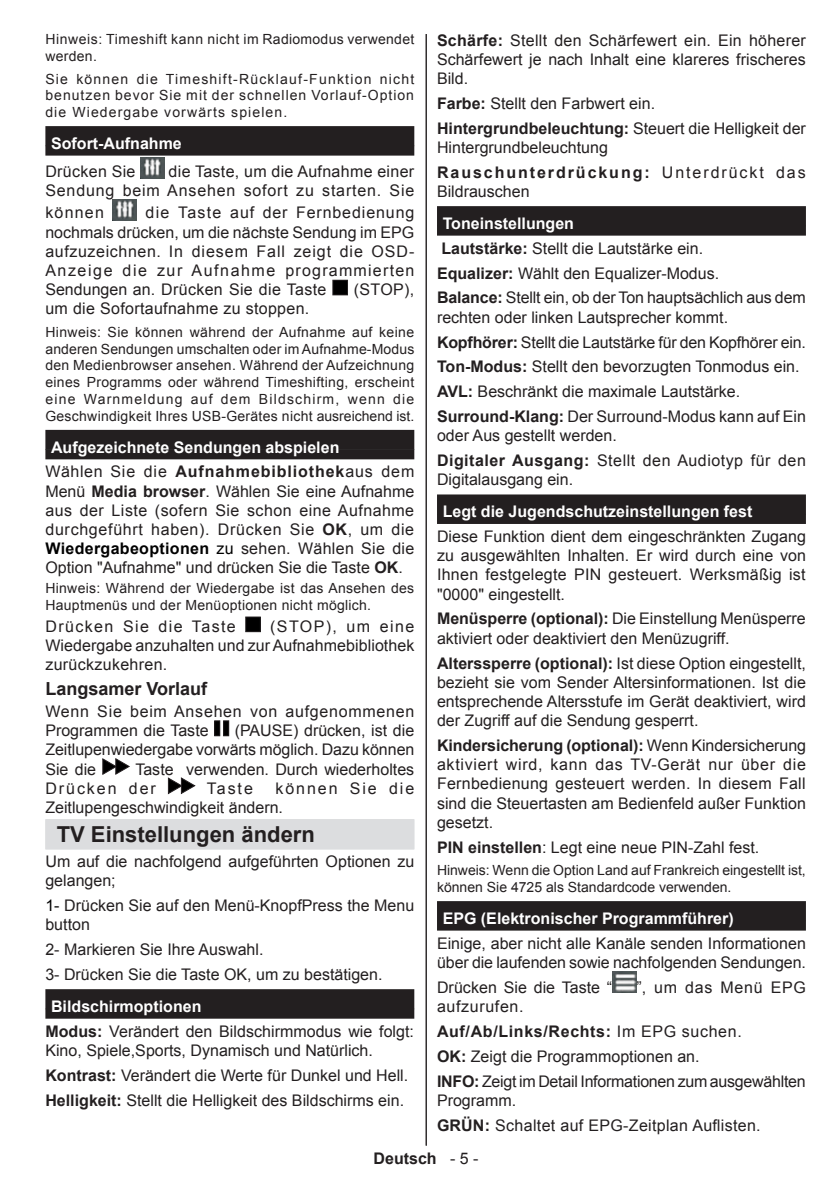
<style>
.page{position:relative;width:840px;height:1191px;background:#fff}
.page>*{position:absolute;margin:0;border:0;box-sizing:border-box;transform-origin:0 0}
.t1{font:700 22px "Arial";color:#231f20}
.t2{font:700 18px "Arial";color:#231f20}
.t3{font:16px/19.2px "Arial";color:#231f20}
.t4{font:700 16px/24.8px "Arial";color:#fff}
.t5{font:16px/24.8px "Arial";letter-spacing:.02em;color:#231f20}
.t6{font:16px/19.2px "Arial";letter-spacing:.045em;color:#231f20}
.t7{font:16px/19.2px "Arial";letter-spacing:.05em;color:#231f20;text-align:right}
.t8{font:16px/24.8px "Arial";letter-spacing:.03em;color:#231f20}
.t9{font:16px "Arial";letter-spacing:.09em;color:#231f20}
.t10{font:700 16px "Arial";color:#231f20}
.t11{font:14px/16.8px "Arial";letter-spacing:.02em;color:#231f20}
.t12{font:14px/16.8px "Arial";color:#231f20}
.s1{font-weight:400;color:#231f20}
.s2{color:#231f20}
.s3{font-weight:700}
.s4{font-weight:700;color:#000}
.s5{color:#000}
.s6{font-weight:700;color:#fff}
.s7{font-weight:400}
</style>
<div class="page">
<hr style="left:425px;top:34px;width:1px;height:1111px;background:#231f20">
<div style="left:45px;top:146px;width:369px;height:10px;background:#231f20"></div>
<div style="left:45px;top:126px;width:369px;height:20px;background:#231f20"></div>
<div style="left:45px;top:449px;width:369px;height:10px;background:#231f20"></div>
<div style="left:45px;top:430px;width:369px;height:20px;background:#231f20"></div>
<div style="left:45px;top:819px;width:369px;height:30px;background:#dcdddf"></div>
<div style="left:45px;top:1008px;width:369px;height:10px;background:#231f20"></div>
<div style="left:45px;top:989px;width:369px;height:20px;background:#231f20"></div>
<img style="left:140px;top:158px;width:24px;height:21px">
<img style="left:113px;top:199px;width:24px;height:21px">
<div style="left:332px;top:280px;width:15px;height:15px;background:#000"></div>
<div style="left:332px;top:280px;width:15px;height:15px;border:1px solid #231f20"></div>
<div style="left:245px;top:617px;width:15px;height:14px;background:#000"></div>
<div style="left:245px;top:617px;width:15px;height:14px;border:1px solid #231f20"></div>
<div style="left:214px;top:721px;width:6px;height:15px;background:#000"></div>
<div style="left:214px;top:721px;width:6px;height:15px;border:1px solid #231f20"></div>
<div style="left:223px;top:721px;width:5px;height:15px;background:#000"></div>
<div style="left:223px;top:721px;width:5px;height:15px;border:1px solid #231f20"></div>
<svg style="left:103px;top:758px;width:26px;height:16px"></svg>
<svg style="left:168px;top:778px;width:27px;height:15px"></svg>
<div style="left:437px;top:226px;width:368px;height:10px;background:#231f20"></div>
<div style="left:437px;top:206px;width:368px;height:20px;background:#231f20"></div>
<div style="left:437px;top:514px;width:368px;height:10px;background:#231f20"></div>
<div style="left:437px;top:494px;width:368px;height:20px;background:#231f20"></div>
<div style="left:437px;top:920px;width:368px;height:10px;background:#231f20"></div>
<div style="left:437px;top:901px;width:368px;height:20px;background:#231f20"></div>
<img style="left:612px;top:971px;width:24px;height:21px">
<p class="t11" style="left:45px;top:31px;width:370px">Hinweis: Timeshift kann nicht im Radiomodus verwendet werden.</p>
<p class="t11" style="left:45px;top:70px;width:370px;text-align:justify">Sie können die Timeshift-Rücklauf-Funktion nicht benutzen bevor Sie mit der schnellen Vorlauf-Option die Wiedergabe vorwärts spielen.</p>
<p class="t4" style="left:51px;top:131px;width:132px">Sofort-Aufnahme</p>
<p class="t5" style="left:45px;top:159px;width:91px">Drücken Sie</p>
<p class="t7" style="left:45px;top:162px;width:370px">die Taste, um die Aufnahme einer<br>Sendung beim Ansehen sofort zu starten. Sie</p>
<p class="t3" style="left:45px;top:203px;width:60px">können</p>
<p class="t3" style="left:45px;top:203px;width:370px;text-align:justify;text-indent:100px">die Taste auf der Fernbedienung nochmals drücken, um die nächste Sendung im EPG aufzuzeichnen. In diesem Fall zeigt die OSD-Anzeige die zur Aufnahme programmierten Sendungen an. Drücken Sie die Taste</p>
<p class="t3" style="left:354px;top:280px;width:62px">(STOP),</p>
<p class="t5" style="left:45px;top:296px;width:265px">um die Sofortaufnahme zu stoppen.</p>
<p class="t11" style="left:45px;top:324px;width:370px;text-align:justify">Hinweis: Sie können während der Aufnahme auf keine anderen Sendungen umschalten oder im Aufnahme-Modus den Medienbrowser ansehen. Während der Aufzeichnung eines Programms oder während Timeshifting, erscheint eine Warnmeldung auf dem Bildschirm, wenn die Geschwindigkeit Ihres USB-Gerätes nicht ausreichend ist.</p>
<p class="t4" style="left:45px;top:435px;width:370px;text-indent:6px">Aufgezeichnete Sendungen abspielen<br><span class="s1">Wählen Sie die</span> <span class="s2">Aufnahmebibliothek</span><span class="s1">aus dem</span></p>
<p class="t3" style="left:45px;top:481px;width:370px;text-align:justify">Menü <span class="s3">Media browser</span>. Wählen Sie eine Aufnahme aus der Liste (sofern Sie schon eine Aufnahme durchgeführt haben). Drücken Sie <span class="s3">OK</span>, um die <span class="s4">Wiedergabeoptionen</span> <span class="s5">zu</span> sehen. Wählen Sie die Option "Aufnahme" und drücken Sie die Taste <span class="s3">OK</span>.</p>
<p class="t11" style="left:45px;top:580px;width:370px">Hinweis: Während der Wiedergabe ist das Ansehen des<br>Hauptmenüs und der Menüoptionen nicht möglich.</p>
<p class="t9" style="left:45px;top:616px;width:192px">Drücken Sie die Taste</p>
<p class="t3" style="left:45px;top:617px;width:370px;text-align:justify;text-indent:225px">(STOP), um eine Wiedergabe anzuhalten und zur Aufnahmebibliothek zurückzukehren.</p>
<p class="t2" style="left:45px;top:676px;width:163px">Langsamer Vorlauf</p>
<p class="t6" style="left:45px;top:702px;width:370px">Wenn Sie beim Ansehen von aufgenommenen<br>Programmen die Taste</p>
<p class="t3" style="left:45px;top:721px;width:370px;text-align:justify;text-indent:189px">(PAUSE) drücken, ist die Zeitlupenwiedergabe vorwärts möglich. Dazu können Sie die</p>
<p class="t3" style="left:45px;top:759px;width:370px;text-indent:90px">Taste verwenden. Durch wiederholtes<br>Drücken der</p>
<p class="t3" style="left:45px;top:778px;width:370px;text-indent:230px">können Sie die<br>Zeitlupengeschwindigkeit ändern.</p>
<h1 class="t1" style="left:57px;top:820px;width:259px">TV Einstellungen ändern</h1>
<p class="t3" style="left:45px;top:852px;width:370px">Um auf die nachfolgend aufgeführten Optionen zu gelangen;</p>
<p class="t3" style="left:45px;top:896px;width:370px"><span class="s5">1-</span> Drücken Sie auf den Menü-KnopfPress the Menu button</p>
<p class="t3" style="left:45px;top:937px;width:338px;line-height:24.8px">2- Markieren Sie Ihre Auswahl.<br>3- Drücken Sie die Taste OK, um zu bestätigen.</p>
<p class="t3" style="left:45px;top:994px;width:370px;line-height:24.8px;text-indent:6px"><span class="s6">Bildschirmoptionen<br></span><span class="s3">Modus:</span> Verändert den Bildschirmmodus wie folgt:</p>
<p class="t3" style="left:45px;top:1038px;width:364px;line-height:24.8px">Kino, Spiele,Sports, Dynamisch und Natürlich.<br><span class="s3">Kontrast:</span> Verändert die Werte für Dunkel und Hell.<br><span class="s3">Helligkeit:</span> Stellt die Helligkeit des Bildschirms ein.</p>
<p class="t3" style="left:207px;top:778px;width:47px">Taste</p>
<p class="t3" style="left:437px;top:31px;width:370px;text-align:justify"><span class="s3">Schärfe:</span> Stellt den Schärfewert ein. Ein höherer Schärfewert je nach Inhalt eine klareres frischeres Bild.</p>
<p class="t3" style="left:437px;top:91px;width:370px;line-height:24.8px"><span class="s3">Farbe:</span> Stellt den Farbwert ein.<br><span class="s3">Hintergrundbeleuchtung:</span> Steuert die Helligkeit der</p>
<p class="t3" style="left:437px;top:135px;width:370px;line-height:24.8px">Hintergrundbeleuchtung<br><span class="s3">Rauschunterdrückung:</span> Unterdrückt das</p>
<p class="t3" style="left:437px;top:182px;width:94px">Bildrauschen</p>
<p class="t3" style="left:437px;top:211px;width:370px;line-height:24.8px;text-indent:6px"><span class="s6">Toneinstellungen<br></span><span class="s3">Lautstärke:</span> Stellt die Lautstärke ein.<br><span class="s3">Equalizer:</span> Wählt den Equalizer-Modus.<br><span class="s3">Balance:</span> Stellt ein, ob der Ton hauptsächlich aus dem</p>
<p class="t3" style="left:437px;top:305px;width:370px;line-height:24.8px">rechten oder linken Lautsprecher kommt.<br><span class="s3">Kopfhörer:</span> Stellt die Lautstärke für den Kopfhörer ein.<br><span class="s3">Ton-Modus:</span> Stellt den bevorzugten Tonmodus ein.<br><span class="s3">AVL:</span> Beschränkt die maximale Lautstärke.<br><span class="s3">Surround-Klang:</span> Der Surround-Modus kann auf Ein</p>
<p class="t8" style="left:437px;top:423px;width:370px">oder Aus gestellt werden.<br><span class="s3">Digitaler Ausgang:</span> Stellt den Audiotyp für den</p>
<p class="t3" style="left:437px;top:470px;width:138px">Digitalausgang ein.</p>
<p class="t4" style="left:442px;top:499px;width:311px">Legt die Jugendschutzeinstellungen fest</p>
<p class="t3" style="left:437px;top:527px;width:370px;text-align:justify">Diese Funktion dient dem eingeschränkten Zugang zu ausgewählten Inhalten. Er wird durch eine von Ihnen festgelegte PIN gesteuert. Werksmäßig ist "0000" eingestellt.</p>
<p class="t3" style="left:437px;top:609px;width:370px"><span class="s3">Menüsperre (optional):</span> Die Einstellung Menüsperre aktiviert oder deaktiviert den Menüzugriff.</p>
<p class="t3" style="left:437px;top:653px;width:370px;text-align:justify"><span class="s3">Alterssperre (optional):</span> Ist diese Option eingestellt, bezieht sie vom Sender Altersinformationen. Ist die entsprechende Altersstufe im Gerät deaktiviert, wird der Zugriff auf die Sendung gesperrt.</p>
<p class="t3" style="left:437px;top:736px;width:370px;text-align:justify"><span class="s3">Kindersicherung (optional):</span> Wenn Kindersicherung aktiviert wird, kann das TV-Gerät nur über die Fernbedienung gesteuert werden. In diesem Fall sind die Steuertasten am Bedienfeld außer Funktion gesetzt.</p>
<p class="t3" style="left:437px;top:837px;width:323px"><span class="s3">PIN einstellen</span>: Legt eine neue PIN-Zahl fest.</p>
<p class="t12" style="left:437px;top:862px;width:370px">Hinweis: Wenn die Option Land auf Frankreich eingestellt ist, können Sie 4725 als Standardcode verwenden.</p>
<p class="t4" style="left:442px;top:906px;width:292px">EPG (Elektronischer Programmführer)</p>
<p class="t3" style="left:437px;top:933px;width:370px">Einige, aber nicht alle Kanäle senden Informationen über die laufenden sowie nachfolgenden Sendungen.</p>
<p class="t3" style="left:437px;top:978px;width:177px">Drücken Sie die Taste “</p>
<p class="t6" style="left:636px;top:978px;width:171px">”, um das Menü EPG</p>
<p class="t3" style="left:437px;top:994px;width:370px;line-height:24.8px">aufzurufen.<br><span class="s3">Auf/Ab/Links/Rechts:</span> Im EPG suchen.<br><span class="s3">OK:</span> Zeigt die Programmoptionen an.<br><span class="s3">INFO:</span> Zeigt im Detail Informationen zum ausgewählten</p>
<p class="t5" style="left:437px;top:1088px;width:325px">Programm.<br><span class="s3">GRÜN:</span> Schaltet auf EPG-Zeitplan Auflisten.</p>
<p class="t10" style="left:373px;top:1148px;width:106px">Deutsch <span class="s7">- 5 -</span></p>
</div>
